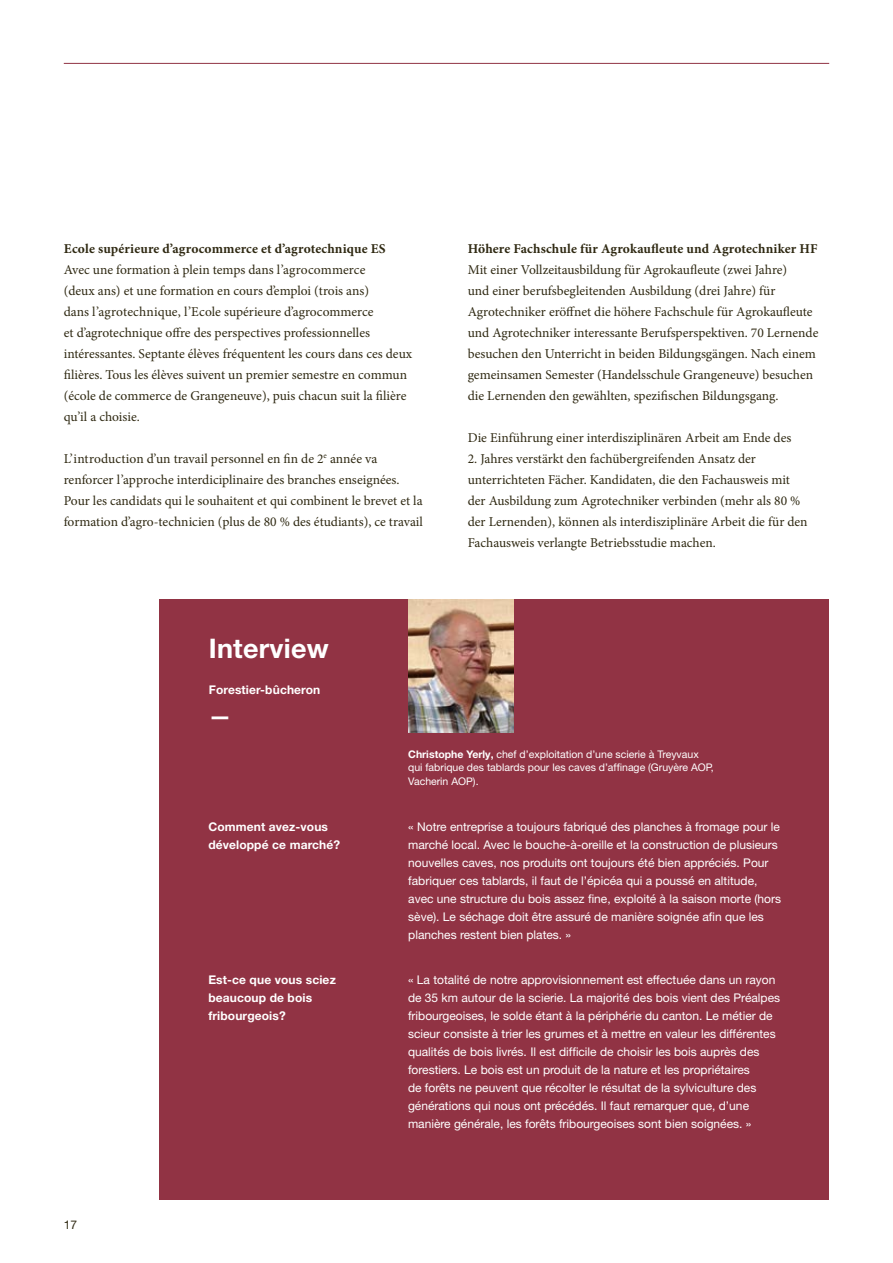
<style>
.page{position:relative;width:893px;height:1263px;background:#fff}
.page>*{position:absolute;margin:0;border:0;box-sizing:border-box;transform-origin:0 0}
.t1{font:700 27px "Helvetica Neue LT Pro";letter-spacing:.01em;color:#fff}
.t2{font:700 22.5px "Helvetica Neue LT Pro";color:#fff}
.t3{font:13.5px/21px "Minion Pro";color:#2f2912}
.t4{font:700 13.5px "Minion Pro";letter-spacing:.01em;color:#2f2912}
.t5{font:12px/18px "Helvetica Neue LT Pro";color:#fff}
.t6{font:700 12px/18px "Helvetica Neue LT Pro";letter-spacing:.01em;color:#fff}
.t7{font:12px "Helvetica Neue LT Pro";color:#2f2912}
.t8{font:10.5px/13.5px "Helvetica Neue LT Pro";color:#fff}
.s1{font-weight:700}
</style>
<div class="page">
<hr style="left:64px;top:63px;width:765px;height:1px;background:#913344">
<div style="left:159px;top:599px;width:670px;height:600px;background:#913344"></div>
<img style="left:408px;top:599px;width:106px;height:133px">
<p class="t4" style="left:64px;top:239px;width:323px">Ecole supérieure d’agrocommerce et d’agrotechnique ES</p>
<p class="t3" style="left:64px;top:259px;width:350px">Avec une formation à plein temps dans l’agrocommerce<br>(deux ans) et une formation en cours d’emploi (trois ans)<br>dans l’agrotechnique, l’Ecole supérieure d’agrocommerce<br>et d’agrotechnique offre des perspectives professionnelles intéressantes. Septante élèves fréquentent les cours dans ces deux filières. Tous les élèves suivent un premier semestre en commun (école de commerce de Grangeneuve), puis chacun suit la filière qu’il a choisie.</p>
<p class="t3" style="left:64px;top:448px;width:361px">L’introduction d’un travail personnel en fin de 2<sup>e</sup> année va renforcer l’approche interdiciplinaire des branches enseignées.<br>Pour les candidats qui le souhaitent et qui combinent le brevet et la formation d’agro-technicien (plus de 80 % des étudiants), ce travail</p>
<h1 class="t1" style="left:209px;top:631px;width:122px">Interview</h1>
<p class="t6" style="left:209px;top:680px;width:113px">Forestier-bûcheron</p>
<h2 class="t2" style="left:209px;top:701px;width:24px">—</h2>
<p class="t4" style="left:468px;top:239px;width:351px">Höhere Fachschule für Agrokaufleute und Agrotechniker HF</p>
<p class="t3" style="left:468px;top:259px;width:352px">Mit einer Vollzeitausbildung für Agrokaufleute (zwei Jahre)<br>und einer berufsbegleitenden Ausbildung (drei Jahre) für Agrotechniker eröffnet die höhere Fachschule für Agrokaufleute und Agrotechniker interessante Berufsperspektiven. 70 Lernende besuchen den Unterricht in beiden Bildungsgängen. Nach einem gemeinsamen Semester (Handelsschule Grangeneuve) besuchen die Lernenden den gewählten, spezifischen Bildungsgang.</p>
<p class="t3" style="left:468px;top:427px;width:325px">Die Einführung einer interdisziplinären Arbeit am Ende des</p>
<p class="t3" style="left:468px;top:448px;width:341px">2. Jahres verstärkt den fachübergreifenden Ansatz der unterrichteten Fächer. Kandidaten, die den Fachausweis mit der Ausbildung zum Agrotechniker verbinden (mehr als 80 % der Lernenden), können als interdisziplinäre Arbeit die für den Fachausweis verlangte Betriebsstudie machen.</p>
<p class="t7" style="left:64px;top:1217px;width:15px">17</p>
<p class="t6" style="left:208px;top:817px;width:133px">Comment avez-vous développé ce marché?</p>
<p class="t6" style="left:208px;top:971px;width:129px">Est-ce que vous sciez beaucoup de bois fribourgeois?</p>
<p class="t8" style="left:408px;top:747px;width:307px"><span class="s1">Christophe Yerly,</span> chef d’exploitation d’une scierie à Treyvaux qui fabrique des tablards pour les caves d’affinage (Gruyère AOP,<br>Vacherin AOP).</p>
<p class="t5" style="left:408px;top:817px;width:374px">« Notre entreprise a toujours fabriqué des planches à fromage pour le marché local. Avec le bouche-à-oreille et la construction de plusieurs nouvelles caves, nos produits ont toujours été bien appréciés. Pour fabriquer ces tablards, il faut de l’épicéa qui a poussé en altitude, avec une structure du bois assez fine, exploité à la saison morte (hors sève). Le séchage doit être assuré de manière soignée afin que les planches restent bien plates. »</p>
<p class="t5" style="left:408px;top:971px;width:374px">« La totalité de notre approvisionnement est effectuée dans un rayon de 35 km autour de la scierie. La majorité des bois vient des Préalpes fribourgeoises, le solde étant à la périphérie du canton. Le métier de scieur consiste à trier les grumes et à mettre en valeur les différentes qualités de bois livrés. Il est difficile de choisir les bois auprès des forestiers. Le bois est un produit de la nature et les propriétaires<br>de forêts ne peuvent que récolter le résultat de la sylviculture des générations qui nous ont précédés. Il faut remarquer que, d’une manière générale, les forêts fribourgeoises sont bien soignées. »</p>
</div>
